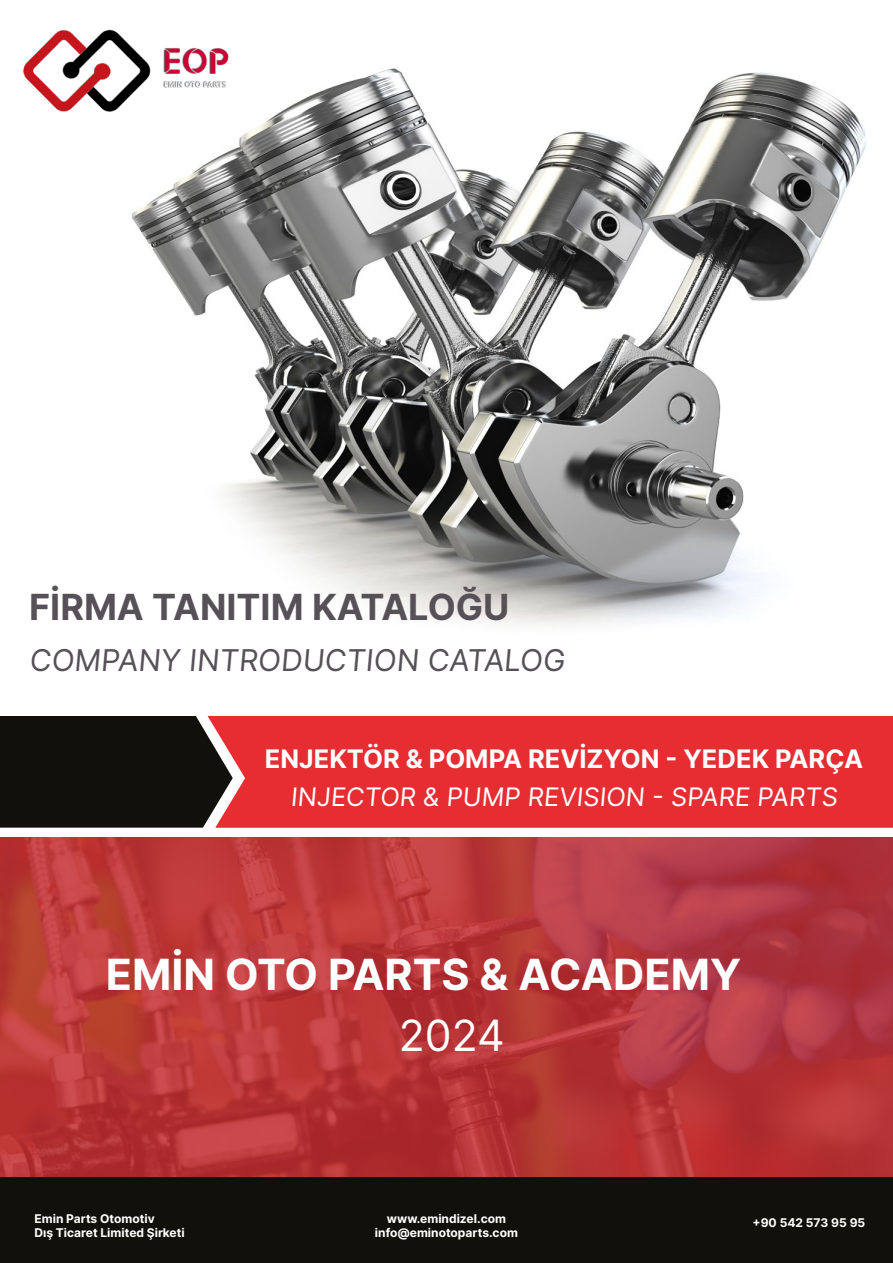
<style>
.page{position:relative;width:893px;height:1263px;background:#fff}
.page>*{position:absolute;margin:0;border:0;box-sizing:border-box;transform-origin:0 0}
.t1{font:700 43.05px "Inter";color:#fff}
.t2{font:43.05px "Inter";color:#fff}
.t3{font:700 36px "Inter";color:#565157}
.t4{font:30px "Inter";color:#565157}
.t5{font:700 25.5px "Inter";color:#fff}
.t6{font:25.5px "Inter";color:#fff}
.t7{font:700 12px/14.4px "Inter";color:#fff}
</style>
<div class="page">
<div style="left:0;top:716px;width:207px;height:112px;background:#12100b"></div>
<div style="left:207px;top:716px;width:686px;height:112px;background:#e62d32"></div>
<svg style="left:0;top:837px;width:893px;height:340px;background:#b7373a"></svg>
<div style="left:0;top:1177px;width:893px;height:86px;background:#12100b"></div>
<img style="left:132px;top:68px;width:735px;height:559px">
<img style="left:23px;top:29px;width:210px;height:88px">
<h2 class="t3" style="left:29px;top:581px;width:482px">FİRMA TANITIM KATALOĞU</h2>
<h3 class="t4" style="left:29px;top:638px;width:541px">COMPANY INTRODUCTION CATALOG</h3>
<h3 class="t5" style="left:265px;top:740px;width:600px">ENJEKTÖR &amp; POMPA REVİZYON - YEDEK PARÇA</h3>
<h3 class="t6" style="left:291px;top:778px;width:551px">INJECTOR &amp; PUMP REVISION - SPARE PARTS</h3>
<h1 class="t1" style="left:106px;top:943px;width:637px">EMİN OTO PARTS &amp; ACADEMY</h1>
<h1 class="t2" style="left:399px;top:1004px;width:107px">2024</h1>
<p class="t7" style="left:34px;top:1211px;width:152px">Emin Parts Otomotiv<br>Dış Ticaret Limited Şirketi</p>
<p class="t7" style="left:375px;top:1211px;width:145px;text-align:center">www.emindizel.com info@eminotoparts.com</p>
<p class="t7" style="left:752px;top:1215px;width:114px">+90 542 573 95 95</p>
</div>
